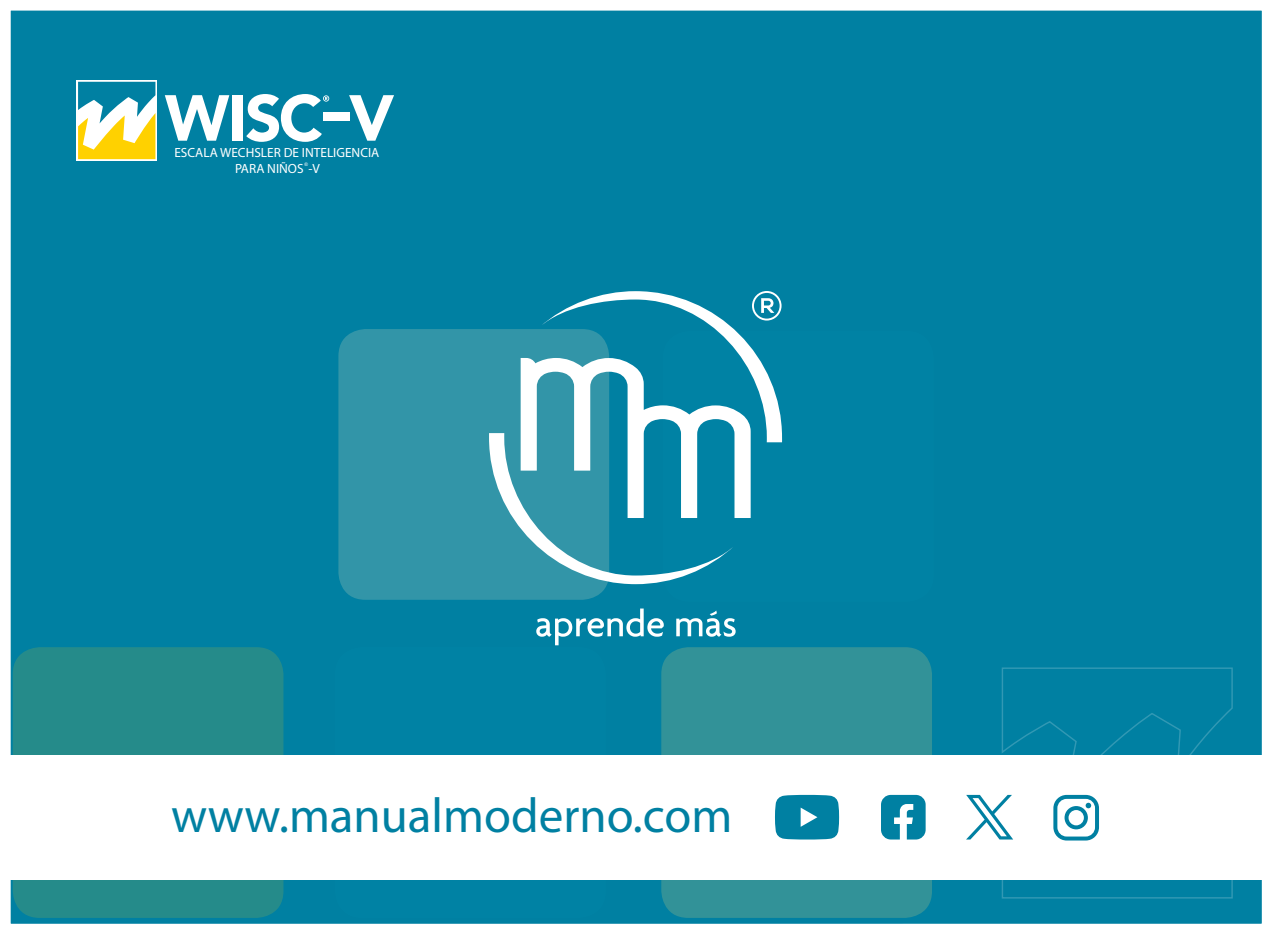
<style>
.page{position:relative;width:1272px;height:934px;background:#fff}
.page>*{position:absolute;margin:0;border:0;box-sizing:border-box;transform-origin:0 0}
.t1{font:49.05px "Myriad Pro";color:#0080a2}
.t2{font:13.27px/16px "Myriad Pro";color:#fff;text-align:center}
.t3{font:4.8px "Arial";color:#fff}
</style>
<div class="page">
<div style="left:11px;top:11px;width:1251px;height:912px;background:#0080a2"></div>
<div style="left:13px;top:647px;width:270px;height:271px;background:#258b8a;border-radius:27px"></div>
<div style="left:661px;top:647px;width:271px;height:271px;background:#329298;border-radius:27px"></div>
<svg style="left:1001px;top:667px;width:232px;height:232px"></svg>
<div style="left:338px;top:329px;width:271px;height:271px;background:#3295a8;border-radius:27px"></div>
<div style="left:0;top:755px;width:1270px;height:125px;background:#fff"></div>
<svg style="left:536px;top:609px;width:128px;height:36px"></svg>
<svg style="left:676px;top:611px;width:60px;height:26px"></svg>
<svg style="left:489px;top:291px;width:293px;height:293px"></svg>
<svg style="left:775px;top:795px;width:64px;height:45px;background:#1d8eac"></svg>
<svg style="left:1053px;top:795px;width:46px;height:46px"></svg>
<svg style="left:966px;top:795px;width:47px;height:45px"></svg>
<svg style="left:881px;top:795px;width:45px;height:45px"></svg>
<svg style="left:165px;top:95px;width:64px;height:46px"></svg>
<div style="left:232px;top:95px;width:10px;height:46px;background:#fff"></div>
<svg style="left:349px;top:95px;width:45px;height:46px"></svg>
<div style="left:324px;top:113px;width:26px;height:8px;background:#fff"></div>
<svg style="left:77px;top:80px;width:80px;height:81px"></svg>
<svg style="left:246px;top:94px;width:83px;height:48px"></svg>
<svg style="left:78px;top:82px;width:77px;height:77px"></svg>
<p class="t2" style="left:174px;top:144px;width:206px">ESCALA WECHSLER DE INTELIGENCIA<br>PARA NIÑOS -V</p>
<p class="t3" style="left:304px;top:161px;width:5px">®</p>
<h1 class="t1" style="left:171px;top:785px;width:563px">www.manualmoderno.com</h1>
</div>
